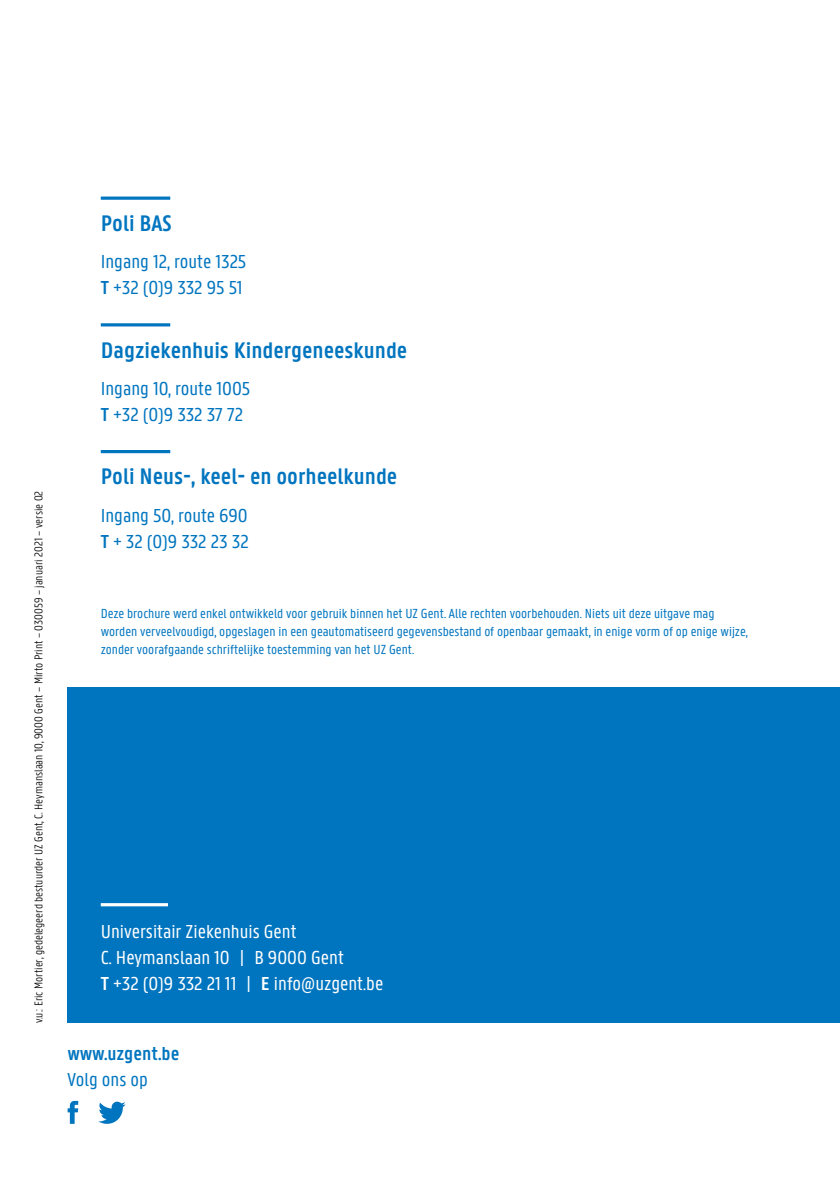
<style>
.page{position:relative;width:840px;height:1191px;background:#fff}
.page>*{position:absolute;margin:0;border:0;box-sizing:border-box;transform-origin:0 0}
.t1{font:600 24px "U Gent Panno Text";color:#0075bf}
.t2{font:20px/26px "U Gent Panno Text";color:#0075bf}
.t3{font:20px/26px "U Gent Panno Text";color:#fff}
.t4{font:600 20px "U Gent Panno Text";color:#0075bf}
.t5{font:14px/18px "U Gent Panno Text";color:#0075bf}
.t6{font:300 12px "U Gent Panno Text";color:#000}
.s1{font-weight:600}
</style>
<div class="page">
<div style="left:67px;top:687px;width:772px;height:336px;background:#0075bf"></div>
<hr style="left:101px;top:903px;width:67px;height:3px;background:#fff">
<svg style="left:68px;top:1100px;width:10px;height:23px"></svg>
<svg style="left:98px;top:1101px;width:27px;height:22px"></svg>
<svg style="left:101px;top:196px;width:69px;height:4px"></svg>
<hr style="left:101px;top:323px;width:69px;height:3px;background:#0075bf">
<hr style="left:101px;top:450px;width:69px;height:3px;background:#0075bf">
<p class="t6" style="left:32px;top:1023px;width:534px;rotate:-90deg">v.u.: Eric Mortier, gedelegeerd bestuurder UZ Gent, C. Heymanslaan 10, 9000 Gent – Mirto Print – 030059 – januari 2021 – versie 02</p>
<h1 class="t1" style="left:101px;top:209px;width:73px">Poli BAS</h1>
<h2 class="t2" style="left:101px;top:249px;width:147px">Ingang 12, route 1325<br><span class="s1">T</span> +32 (0)9 332 95 51</h2>
<h1 class="t1" style="left:101px;top:335px;width:308px">Dagziekenhuis Kindergeneeskunde</h1>
<h2 class="t2" style="left:101px;top:375px;width:151px">Ingang 10, route 1005<br><span class="s1">T</span> +32 (0)9 332 37 72</h2>
<h1 class="t1" style="left:101px;top:462px;width:298px">Poli Neus-, keel- en oorheelkunde</h1>
<h2 class="t2" style="left:101px;top:502px;width:149px">Ingang 50, route 690<br><span class="s1">T</span> + 32 (0)9 332 23 32</h2>
<p class="t5" style="left:101px;top:604px;width:648px">Deze brochure werd enkel ontwikkeld voor gebruik binnen het UZ Gent. Alle rechten voorbehouden. Niets uit deze uitgave mag worden verveelvoudigd, opgeslagen in een geautomatiseerd gegevensbestand of openbaar gemaakt, in enige vorm of op enige wijze, zonder voorafgaande schriftelijke toestemming van het UZ Gent.</p>
<h2 class="t3" style="left:101px;top:918px;width:284px">Universitair Ziekenhuis Gent<br>C. Heymanslaan 10 | B 9000 Gent<br><span class="s1">T</span> +32 (0)9 332 21 11 | <span class="s1">E</span> info@uzgent.be</h2>
<h2 class="t4" style="left:68px;top:1041px;width:113px">www.uzgent.be</h2>
<h2 class="t2" style="left:68px;top:1066px;width:82px">Volg ons op</h2>
</div>
